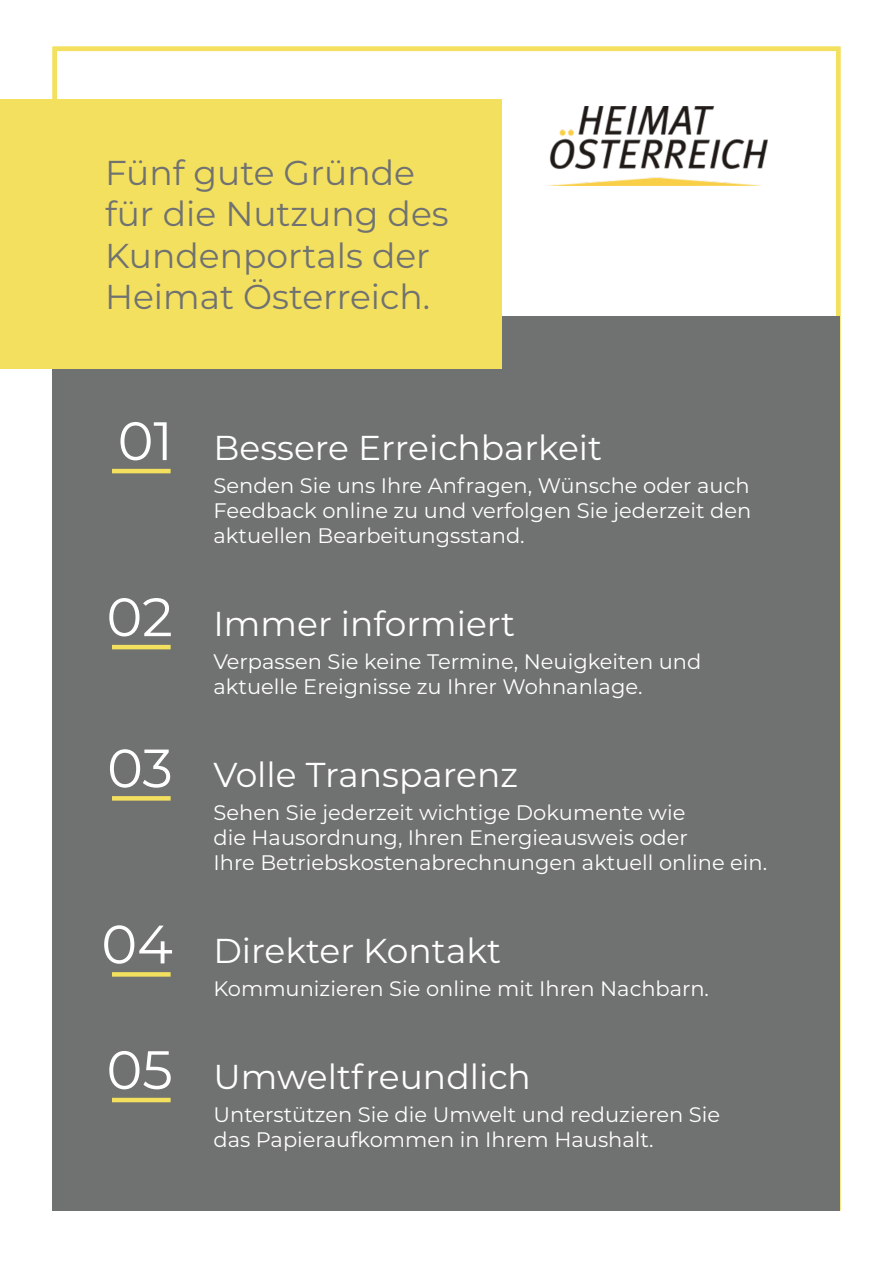
<style>
.page{position:relative;width:893px;height:1263px;background:#fff}
.page>*{position:absolute;margin:0;border:0;box-sizing:border-box;transform-origin:0 0}
.t1{font:54px "Montserrat";color:#fff}
.t2{font:34.5px "Montserrat";color:#fff}
.t3{font:34.5px/41.4px "Montserrat";color:#707271}
.t4{font:21px/25.2px "Montserrat";color:#fff}
</style>
<div class="page">
<img style="left:549px;top:106px;width:218px;height:79px">
<div style="left:52px;top:316px;width:788px;height:894px;background:#707271"></div>
<div style="left:0;top:99px;width:502px;height:269px;background:#f4e05f"></div>
<hr style="left:112px;top:469px;width:59px;height:4px;background:#f4e05f">
<hr style="left:112px;top:645px;width:59px;height:4px;background:#f4e05f">
<div style="left:112px;top:796px;width:59px;height:5px;background:#f4e05f"></div>
<div style="left:112px;top:972px;width:59px;height:5px;background:#f4e05f"></div>
<hr style="left:112px;top:1098px;width:59px;height:4px;background:#f4e05f">
<h2 class="t3" style="left:105px;top:151px;width:345px">Fünf gute Gründe für die Nutzung des<br>Kundenportals der<br>Heimat Österreich.</h2>
<h1 class="t1" style="left:118px;top:404px;width:57px">01</h1>
<h1 class="t1" style="left:106px;top:580px;width:68px">02</h1>
<h1 class="t1" style="left:107px;top:731px;width:67px">03</h1>
<h1 class="t1" style="left:101px;top:907px;width:73px">04</h1>
<h1 class="t1" style="left:106px;top:1033px;width:68px">05</h1>
<h2 class="t2" style="left:213px;top:424px;width:390px">Bessere Erreichbarkeit</h2>
<p class="t4" style="left:213px;top:472px;width:539px;text-align:justify">Senden Sie uns Ihre Anfragen, Wünsche oder auch Feedback online zu und verfolgen Sie jederzeit den aktuellen Bearbeitungsstand.</p>
<h2 class="t2" style="left:213px;top:600px;width:303px">Immer informiert</h2>
<p class="t4" style="left:213px;top:648px;width:489px">Verpassen Sie keine Termine, Neuigkeiten und aktuelle Ereignisse zu Ihrer Wohnanlage.</p>
<h2 class="t2" style="left:213px;top:751px;width:306px">Volle Transparenz</h2>
<p class="t4" style="left:213px;top:799px;width:555px">Sehen Sie jederzeit wichtige Dokumente wie<br>die Hausordnung, Ihren Energieausweis oder<br>Ihre Betriebskostenabrechnungen aktuell online ein.</p>
<h2 class="t2" style="left:213px;top:927px;width:289px">Direkter Kontakt</h2>
<p class="t4" style="left:213px;top:975px;width:497px">Kommunizieren Sie online mit Ihren Nachbarn.</p>
<h2 class="t2" style="left:213px;top:1053px;width:319px">Umweltfreundlich</h2>
<p class="t4" style="left:213px;top:1101px;width:508px">Unterstützen Sie die Umwelt und reduzieren Sie das Papieraufkommen in Ihrem Haushalt.</p>
</div>
